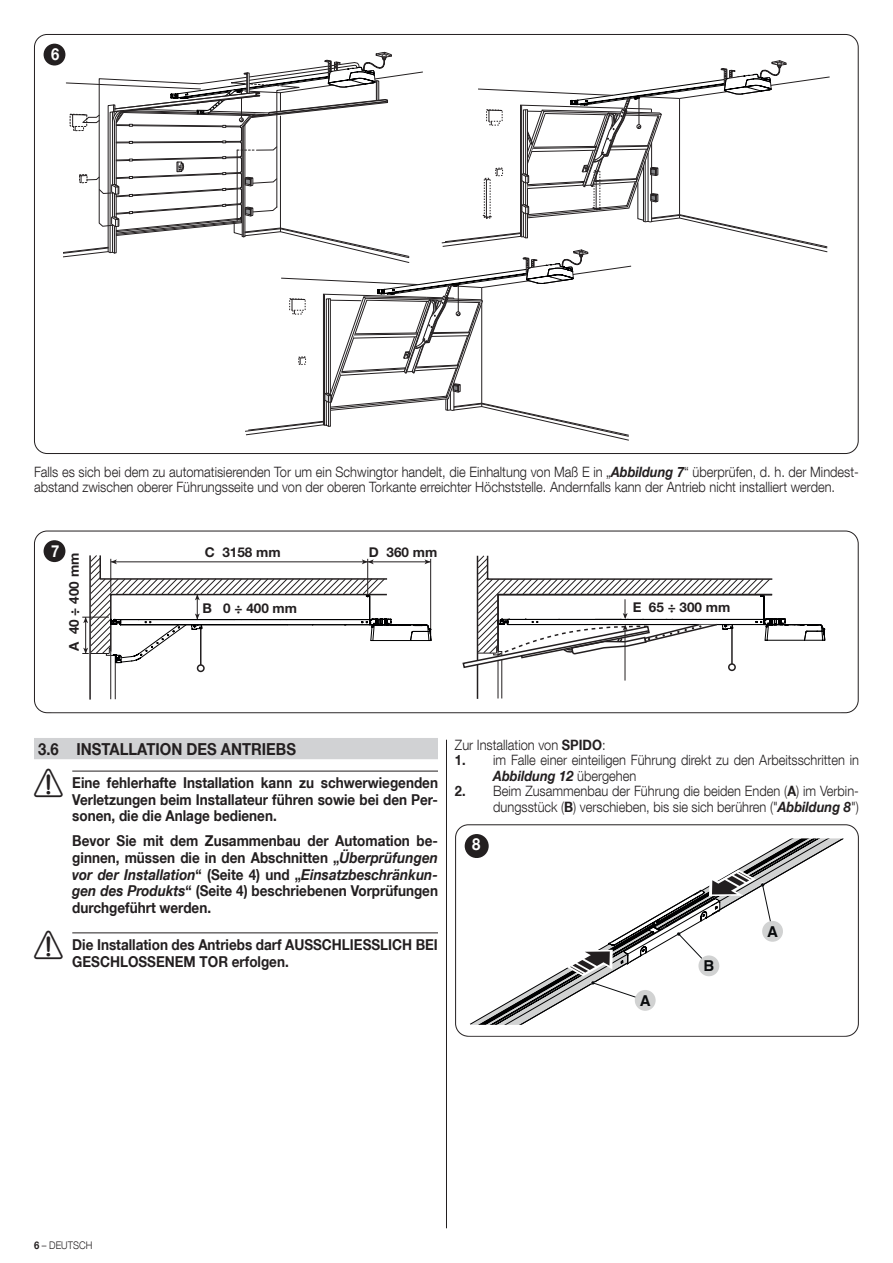
<style>
.page{position:relative;width:893px;height:1263px;background:#fff}
.page>*{position:absolute;margin:0;border:0;box-sizing:border-box;transform-origin:0 0}
.t1{font:700 16.5px "Helvetica Neue LT Com";color:#231f20;scale:.9 1}
.t2{font:700 16.5px "Helvetica Neue LT Com";color:#fff;scale:.9 1}
.t3{font:700 15px/16.5px "Helvetica Neue LT Com";color:#231f20;text-align:justify;scale:.9 1}
.t4{font:700 15px "Helvetica";color:#090b0d}
.t5{font:300 14.25px/15.5px "Helvetica Neue LT Com";color:#231f20;scale:.9 1}
.t6{font:700 13.5px "Helvetica Neue LT Std";color:#231f20}
.t7{font:300 10.5px "Helvetica Neue LT Com";color:#231f20;scale:.9 1}
.s1{font-weight:700;font-style:italic}
.s2{font-family:"NICE Simboli";font-weight:400;font-size:28.5px}
.s3{font-style:italic}
.s4{font-weight:700}
</style>
<div class="page">
<svg style="left:63px;top:52px;width:767px;height:388px"></svg>
<div style="left:39px;top:39px;width:814px;height:414px;border:11px solid #fff;border-radius:7px"></div>
<div style="left:44px;top:44px;width:21px;height:22px;background:#231f20;border-radius:50%"></div>
<div style="left:34px;top:531px;width:825px;height:182px;border:1px solid #231f20;border-radius:13px"></div>
<svg style="left:82px;top:555px;width:743px;height:145px"></svg>
<div style="left:39px;top:534px;width:814px;height:178px;border:11px solid #fff;border-radius:7px"></div>
<div style="left:44px;top:540px;width:21px;height:22px;background:#231f20;border-radius:50%"></div>
<div style="left:34px;top:740px;width:404px;height:19px;background:#d1d2d4"></div>
<div style="left:34px;top:738px;width:404px;height:19px;background:#d1d2d4"></div>
<hr style="left:72px;top:771px;width:366px;height:1px;background:#231f20">
<hr style="left:72px;top:932px;width:366px;height:1px;background:#231f20">
<hr style="left:446px;top:740px;width:1px;height:488px;background:#231f20">
<div style="left:455px;top:824px;width:404px;height:213px;border:1px solid #231f20;border-radius:13px"></div>
<svg style="left:470px;top:840px;width:372px;height:183px"></svg>
<div style="left:762px;top:921px;width:21px;height:21px;background:#d1d2d2;border-radius:50%"></div>
<div style="left:458px;top:828px;width:398px;height:207px;border:11px solid #fff;border-radius:7px"></div>
<div style="left:465px;top:834px;width:23px;height:23px;background:#231f20;border-radius:50%"></div>
<p class="t2" style="left:51px;top:44px;width:11px">6</p>
<p class="t5" style="left:34px;top:464px;width:918px">Falls es sich bei dem zu automatisierenden Tor um ein Schwingtor handelt, die Einhaltung von Maß E in „<span class="s1">Abbildung 7</span>“ überprüfen, d. h. der Mindest&shy;abstand zwischen oberer Führungsseite und von der oberen Torkante erreichter Höchststelle. Andernfalls kann der Antrieb nicht installiert werden.</p>
<p class="t2" style="left:51px;top:540px;width:11px">7</p>
<p class="t6" style="left:66px;top:651px;width:100px;rotate:-90deg">A 40 ÷ 400 mm</p>
<p class="t6" style="left:205px;top:544px;width:77px">C 3158 mm</p>
<p class="t6" style="left:369px;top:544px;width:70px">D 360 mm</p>
<p class="t6" style="left:202px;top:599px;width:96px">B 0 ÷ 400 mm</p>
<p class="t6" style="left:633px;top:599px;width:99px">E 65 ÷ 300 mm</p>
<p class="t1" style="left:38px;top:739px;width:288px">3.6 INSTALLATION DES ANTRIEBS</p>
<p class="t3" style="left:72px;top:774px;width:408px;text-indent:-38px"><span class="s2">a</span> Eine fehlerhafte Installation kann zu schwerwiegenden Verletzungen beim Installateur führen sowie bei den Per&shy;sonen, die die Anlage bedienen.</p>
<p class="t3" style="left:72px;top:832px;width:408px">Bevor Sie mit dem Zusammenbau der Automation be&shy;ginnen, müssen die in den Abschnitten „<span class="s3">Überprüfungen vor der Installation</span>“ (Seite 4) und „<span class="s3">Einsatzbeschränkun&shy;gen des Produkts</span>“ (Seite 4) beschriebenen Vorprüfungen durchgeführt werden.</p>
<p class="t3" style="left:72px;top:936px;width:408px;text-indent:-38px"><span class="s2">a</span> Die Installation des Antriebs darf AUSSCHLIESSLICH BEI<br>GESCHLOSSENEM TOR erfolgen.</p>
<p class="t5" style="left:455px;top:737px;width:169px">Zur Installation von <span class="s4">SPIDO</span>:</p>
<p class="t5" style="left:493px;top:752px;width:408px;text-indent:-38px"><span class="s4">1.</span> im Falle einer einteiligen Führung direkt zu den Arbeitsschritten in<br><span class="s1">Abbildung 12</span> übergehen</p>
<p class="t5" style="left:455px;top:783px;width:450px;text-align:right"><span class="s4">2.</span> Beim Zusammenbau der Führung die beiden Enden (<span class="s4">A</span>) im Verbin&shy;dungsstück (<span class="s4">B</span>) verschieben, bis sie sich berühren ("<span class="s1">Abbildung 8</span>")</p>
<p class="t2" style="left:472px;top:834px;width:11px">8</p>
<p class="t4" style="left:640px;top:988px;width:12px">A</p>
<p class="t4" style="left:703px;top:954px;width:12px">B</p>
<p class="t4" style="left:767px;top:919px;width:12px">A</p>
<p class="t7" style="left:34px;top:1239px;width:66px"><span class="s4">6</span> – DEUTSCH</p>
</div>
